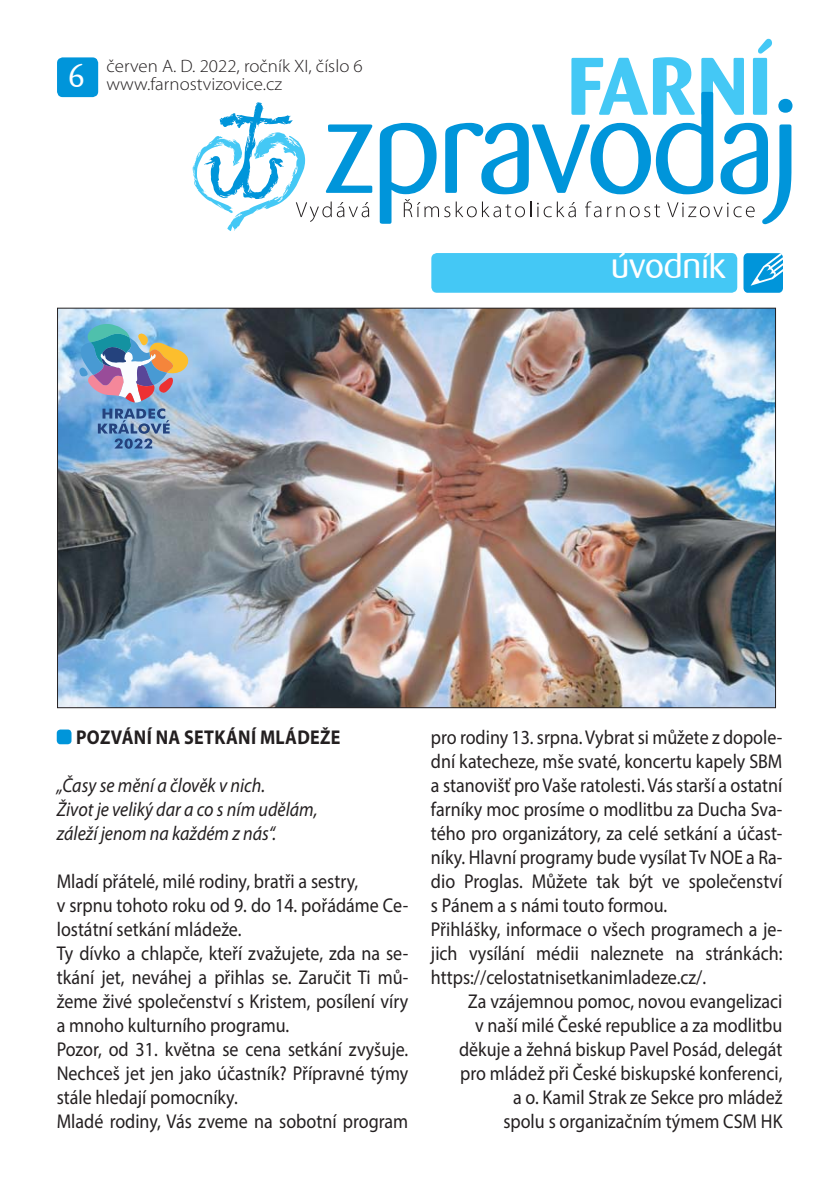
<style>
.page{position:relative;width:840px;height:1191px;background:#fff}
.page>*{position:absolute;margin:0;border:0;box-sizing:border-box;transform-origin:0 0}
.t1{font:36px "Barmeno";color:#fff}
.t2{font:20px/24px "Myriad Pro";color:#231f20;scale:.9 1}
.t3{font:italic 20px/24px "Myriad Pro";color:#231f20;scale:.9 1}
.t4{font:700 20px "Myriad Pro";letter-spacing:.02em;color:#231f20;scale:.9 1}
.t5{font:300 18px/18px "Myriad Pro";color:#231f20;scale:1.05 1}
</style>
<div class="page">
<div style="left:57px;top:729px;width:14px;height:15px;background:#0095da;border-radius:4px"></div>
<img style="left:59px;top:310px;width:714px;height:396px">
<svg style="left:64px;top:316px;width:127px;height:134px;background:#8aa8c4"></svg>
<svg style="left:379px;top:39px;width:413px;height:185px"></svg>
<svg style="left:192px;top:102px;width:180px;height:129px"></svg>
<div style="left:57px;top:57px;width:41px;height:40px;background:#0095da;border-radius:6px"></div>
<div style="left:431px;top:253px;width:305px;height:40px;background:#44c8f5;border-radius:6px"></div>
<div style="left:743px;top:253px;width:39px;height:40px;background:#0095da;border-radius:4px"></div>
<svg style="left:750px;top:253px;width:32px;height:33px"></svg>
<p class="t5" style="left:68px;top:59px;width:282px;text-indent:38px">červen A. D. 2022, ročník XI, číslo 6<br><sup>6</sup> www.farnostvizovice.cz</p>
<h1 class="t1" style="left:611px;top:247px;width:115px">úvodník</h1>
<p class="t4" style="left:76px;top:730px;width:295px">POZVÁNÍ NA SETKÁNÍ MLÁDEŽE</p>
<p class="t3" style="left:57px;top:775px;width:291px">„Časy se mění a člověk v nich.<br>Život je veliký dar a co s ním udělám, záleží jenom na každém z nás“.</p>
<p class="t2" style="left:57px;top:871px;width:392px">Mladí přátelé, milé rodiny, bratři a sestry,<br>v srpnu tohoto roku od 9. do 14. pořádáme Ce&shy;lostátní setkání mládeže.<br>Ty dívko a chlapče, kteří zvažujete, zda na se&shy;tkání jet, neváhej a přihlas se. Zaručit Ti mů&shy;žeme živé společenství s Kristem, posílení víry a mnoho kulturního programu.<br>Pozor, od 31. května se cena setkání zvyšuje.<br>Nechceš jet jen jako účastník? Přípravné týmy stále hledají pomocníky.<br>Mladé rodiny, Vás zveme na sobotní program</p>
<p class="t2" style="left:430px;top:727px;width:392px">pro rodiny 13. srpna. Vybrat si můžete z dopole&shy;dní katecheze, mše svaté, koncertu kapely SBM a stanovišť pro Vaše ratolesti. Vás starší a ostatní farníky moc prosíme o modlitbu za Ducha Sva&shy;tého pro organizátory, za celé setkání a účast&shy;níky. Hlavní programy bude vysílat Tv NOE a Ra&shy;dio Proglas. Můžete tak být ve společenství s Pánem a s námi touto formou.<br>Přihlášky, informace o všech programech a je&shy;jich vysílání médii naleznete na stránkách: https://celostatnisetkanimladeze.cz/.</p>
<p class="t2" style="left:459px;top:991px;width:360px;text-align:right">Za vzájemnou pomoc, novou evangelizaci v naší milé České republice a za modlitbu děkuje a žehná biskup Pavel Posád, delegát pro mládež při České biskupské konferenci, a o. Kamil Strak ze Sekce pro mládež<br>spolu s organizačním týmem CSM HK</p>
</div>
